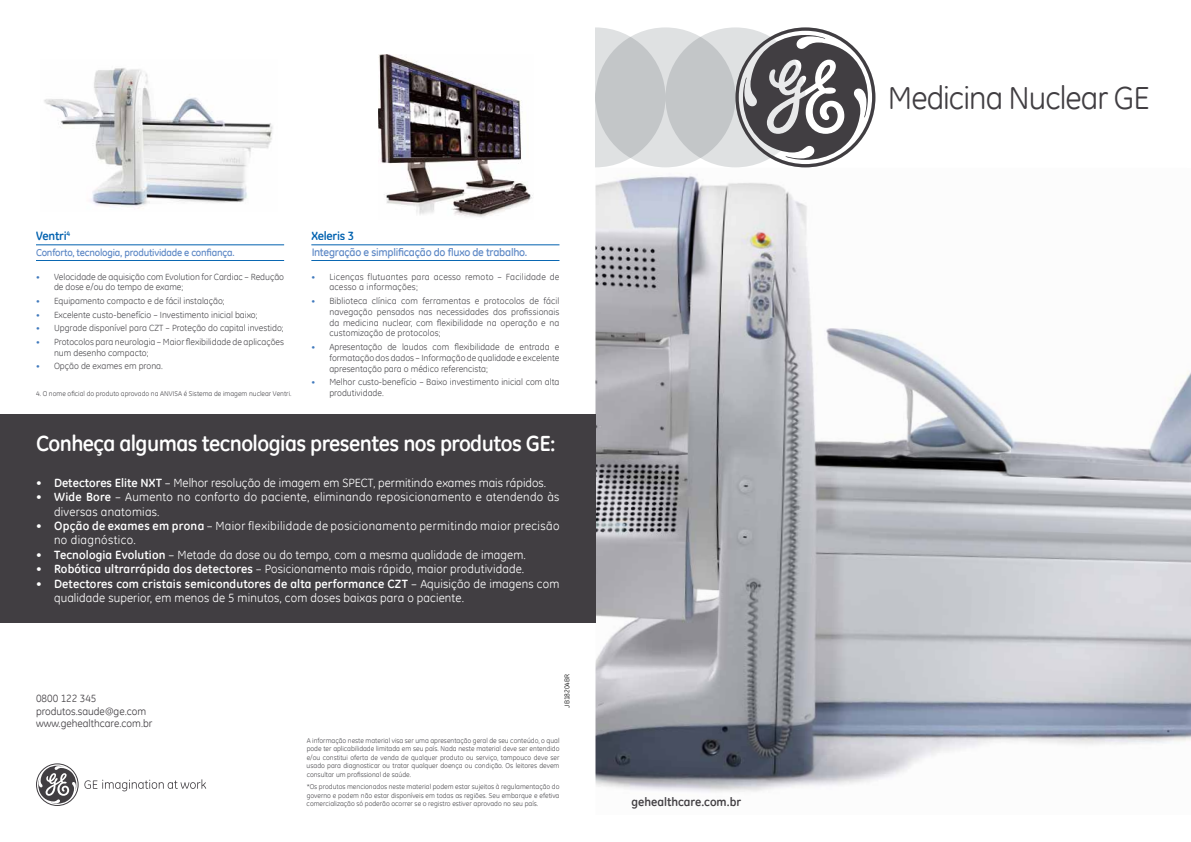
<style>
.page{position:relative;width:1191px;height:842px;background:#fff}
.page>*{position:absolute;margin:0;border:0;box-sizing:border-box;transform-origin:0 0}
.t1{font:32px "GE Inspira";letter-spacing:-.03em;color:#413e42}
.t2{font:700 22px "GE Inspira";letter-spacing:-.025em;color:#fff}
.t3{font:12px/14.4px "GE Inspira";letter-spacing:.01em;color:#fff}
.t4{font:12px/14.4px "GE Inspira";letter-spacing:.03em;color:#fff}
.t5{font:700 12px "GE Inspira";color:#413e42}
.t6{font:700 12px "GE Inspira";letter-spacing:-.015em;color:#0061af}
.t7{font:500 11px "GE Inspira";letter-spacing:-.02em;color:#5c87c5}
.t8{font:10.5px/12.6px "GE Inspira";color:#413e42}
.t9{font:500 10px "GE Inspira";letter-spacing:-.02em;color:#5c87c5}
.t10{font:9px/10.8px "GE Inspira";color:#504f53}
.t11{font:9px/10.8px "GE Inspira";letter-spacing:.02em;color:#504f53}
.t12{font:7px/8.4px "GE Inspira";color:#504f53;text-align:justify}
.t13{font:7px "GE Inspira";color:#000}
.s1{font-size:8px;color:#417abd}
.s2{font-weight:700}
</style>
<div class="page">
<img style="left:595px;top:176px;width:596px;height:616px">
<div style="left:0;top:414px;width:595px;height:209px;background:#413e42"></div>
<img style="left:378px;top:55px;width:155px;height:162px">
<hr style="left:36px;top:245px;width:248px;height:1px;background:#0061af">
<hr style="left:36px;top:260px;width:248px;height:1px;background:#0061af">
<img style="left:44px;top:68px;width:229px;height:139px">
<hr style="left:311px;top:245px;width:248px;height:1px;background:#0061af">
<hr style="left:311px;top:260px;width:248px;height:1px;background:#0061af">
<svg style="left:36px;top:763px;width:170px;height:43px"></svg>
<svg style="left:595px;top:27px;width:62px;height:140px"></svg>
<svg style="left:595px;top:27px;width:140px;height:140px;background:#cdcfd1"></svg>
<svg style="left:665px;top:27px;width:140px;height:140px;background:#c9cbcd"></svg>
<svg style="left:735px;top:27px;width:140px;height:140px"></svg>
<h3 class="t6" style="left:311px;top:228px;width:44px">Xeleris 3</h3>
<p class="t7" style="left:311px;top:246px;width:217px">Integração e simplificação do fluxo de trabalho.</p>
<p class="t11" style="left:329px;top:271px;width:232px;text-indent:-18px"><span class="s1">•</span> Licenças flutuantes para acesso remoto – Facilidade de acesso a informações;</p>
<p class="t10" style="left:329px;top:295px;width:232px;text-align:justify;text-indent:-18px"><span class="s1">•</span> Biblioteca clínica com ferramentas e protocolos de fácil navegação pensados nas necessidades dos profissionais da medicina nuclear, com flexibilidade na operação e na customização de protocolos;</p>
<p class="t10" style="left:329px;top:341px;width:232px;text-align:justify;text-indent:-18px"><span class="s1">•</span> Apresentação de laudos com flexibilidade de entrada e formatação dos dados – Informação de qualidade e excelente apresentação para o médico referencista;</p>
<p class="t10" style="left:329px;top:377px;width:232px;text-indent:-18px"><span class="s1">•</span> Melhor custo-benefício – Baixo investimento inicial com alta produtividade.</p>
<h2 class="t2" style="left:36px;top:429px;width:520px">Conheça algumas tecnologias presentes nos produtos GE:</h2>
<h3 class="t3" style="left:36px;top:475px;width:511px"><span class="s2">• Detectores Elite NXT</span> – Melhor resolução de imagem em SPECT, permitindo exames mais rápidos.</h3>
<h3 class="t3" style="left:54px;top:490px;width:507px;text-indent:-18px"><span class="s2">• Wide Bore</span> – Aumento no conforto do paciente, eliminando reposicionamento e atendendo às diversas anatomias.</h3>
<h3 class="t4" style="left:54px;top:518px;width:507px;text-indent:-18px"><span class="s2">• Opção de exames em prona</span> – Maior flexibilidade de posicionamento permitindo maior precisão no diagnóstico.</h3>
<h3 class="t3" style="left:36px;top:547px;width:491px"><span class="s2">• Tecnologia Evolution</span> – Metade da dose ou do tempo, com a mesma qualidade de imagem.</h3>
<h3 class="t3" style="left:36px;top:562px;width:490px"><span class="s2">• Robótica ultrarrápida dos detectores</span> – Posicionamento mais rápido, maior produtividade.</h3>
<h3 class="t3" style="left:54px;top:576px;width:507px;text-indent:-18px"><span class="s2">• Detectores com cristais semicondutores de alta performance CZT</span> – Aquisição de imagens com qualidade superior, em menos de 5 minutos, com doses baixas para o paciente.</h3>
<h3 class="t6" style="left:36px;top:228px;width:36px">Ventri<sup>4</sup></h3>
<p class="t9" style="left:36px;top:247px;width:200px">Conforto, tecnologia, produtividade e confiança.</p>
<p class="t10" style="left:54px;top:271px;width:232px;text-indent:-18px"><span class="s1">•</span> Velocidade de aquisição com Evolution for Cardiac – Redução de dose e/ou do tempo de exame;</p>
<p class="t10" style="left:36px;top:295px;width:190px"><span class="s1">•</span> Equipamento compacto e de fácil instalação;</p>
<p class="t10" style="left:36px;top:309px;width:223px"><span class="s1">•</span> Excelente custo-benefício – Investimento inicial baixo;</p>
<p class="t10" style="left:36px;top:323px;width:249px"><span class="s1">•</span> Upgrade disponível para CZT – Proteção do capital investido;</p>
<p class="t10" style="left:54px;top:336px;width:232px;text-indent:-18px"><span class="s1">•</span> Protocolos para neurologia – Maior flexibilidade de aplicações num desenho compacto;</p>
<p class="t10" style="left:36px;top:361px;width:128px"><span class="s1">•</span> Opção de exames em prona.</p>
<p class="t12" style="left:36px;top:389px;width:257px">4. O nome oficial do produto aprovado na ANVISA é Sistema de imagem nuclear Ventri.</p>
<p class="t8" style="left:36px;top:692px;width:118px">0800 122 345 produtos.saude@ge.com www.gehealthcare.com.br</p>
<p class="t13" style="left:562px;top:707px;width:35px;rotate:-90deg">JB18204BR</p>
<p class="t12" style="left:307px;top:736px;width:254px">A informação neste material visa ser uma apresentação geral de seu conteúdo, o qual pode ter aplicabilidade limitada em seu país. Nada neste material deve ser entendido e/ou constitui oferta de venda de qualquer produto ou serviço, tampouco deve ser usado para diagnosticar ou tratar qualquer doença ou condição. Os leitores devem consultar um profissional de saúde.</p>
<p class="t12" style="left:307px;top:782px;width:254px">*Os produtos mencionados neste material podem estar sujeitos à regulamentação do governo e podem não estar disponíveis em todas as regiões. Seu embarque e efetiva comercialização só poderão ocorrer se o registro estiver aprovado no seu país.</p>
<h3 class="t5" style="left:631px;top:794px;width:111px">gehealthcare.com.br</h3>
<h1 class="t1" style="left:888px;top:78px;width:263px">Medicina Nuclear GE</h1>
</div>
